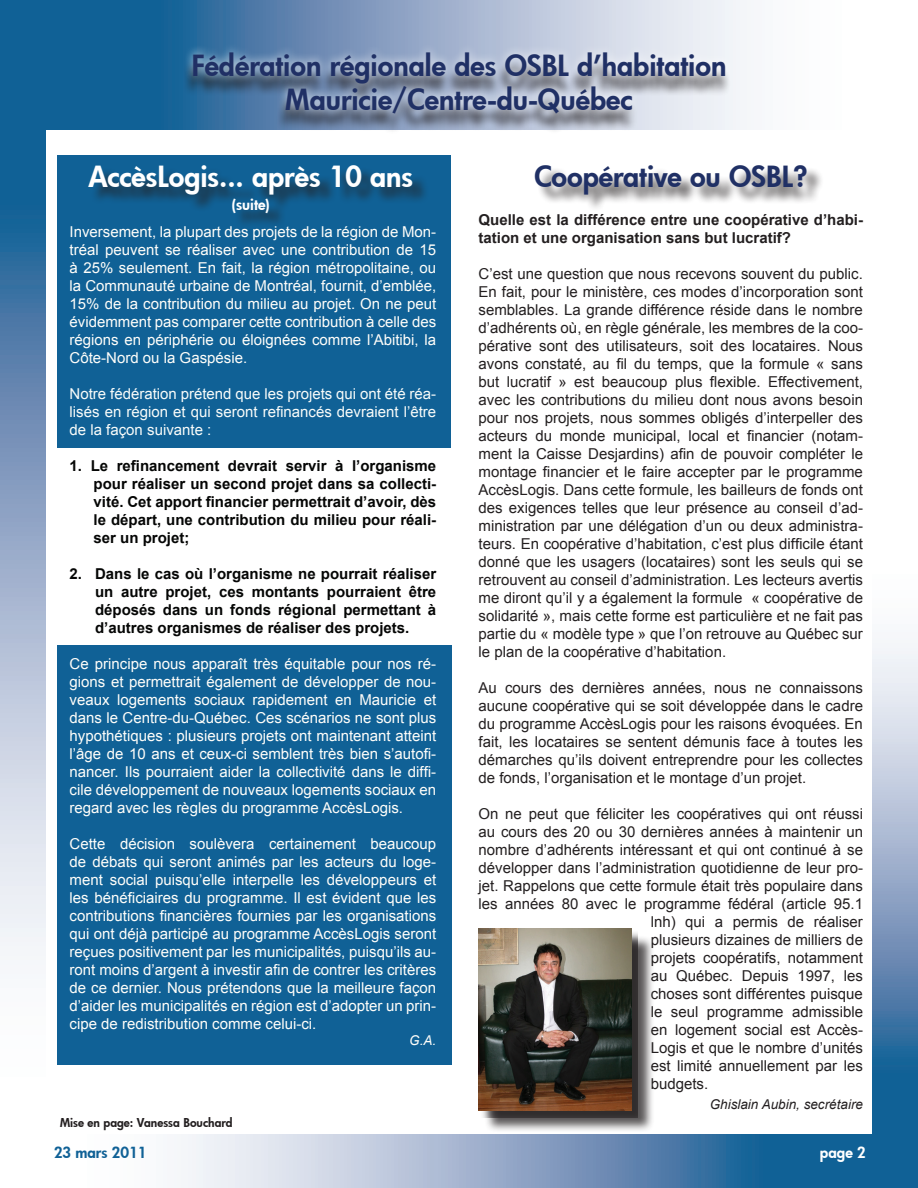
<style>
.page{position:relative;width:918px;height:1188px;background:#fff}
.page>*{position:absolute;margin:0;border:0;box-sizing:border-box;transform-origin:0 0}
.t1{font:800 28.5px/34.2px "Futura";color:#203065;text-align:center}
.t2{font:800 28.5px "Futura";color:#fff}
.t3{font:15px/18px "Arial";color:#231f20;text-align:justify}
.t4{font:15px/18px "Arial";color:#fffefa;text-align:justify}
.t5{font:700 15px/18px "Arial";color:#050605;text-align:justify}
.t6{font:15px/18px "Arial";color:#f9fcfa;text-align:justify}
.t7{font:700 15px/18px "Arial";color:#231f20}
.t8{font:800 15px "Futura";color:#fff}
.t9{font:800 15px "Futura";color:#106196}
.t10{font:italic 13.5px "Arial";color:#231f20}
.t11{font:italic 13.5px "Arial";color:#fffefa}
.t12{font:800 12px "Futura";color:#231f20}
</style>
<div class="page">
<svg style="left:46px;top:0;width:701px;height:130px;background:#6592b8"></svg>
<svg style="left:0;top:0;width:46px;height:956px;background:#7b9ec0"></svg>
<div style="left:183px;top:58px;width:548px;height:77px;background:#231f20;opacity:.75"></div>
<div style="left:183px;top:43px;width:552px;height:80px;background:#fff;opacity:.75"></div>
<svg style="left:181px;top:1134px;width:691px;height:54px;background:#83a3c3"></svg>
<svg style="left:872px;top:643px;width:46px;height:545px;background:#7b9ec0"></svg>
<div style="left:57px;top:156px;width:394px;height:292px;background:#106196"></div>
<div style="left:90px;top:167px;width:340px;height:63px;background:#231f20;opacity:.75"></div>
<div style="left:57px;top:645px;width:394px;height:420px;background:#106196"></div>
<div style="left:537px;top:167px;width:287px;height:45px;background:#231f20;opacity:.75"></div>
<div style="left:485px;top:935px;width:170px;height:198px;background:#231f20;opacity:.75"></div>
<div style="left:480px;top:930px;width:157px;height:188px;background:#231f20;opacity:.75"></div>
<img style="left:479px;top:929px;width:153px;height:182px">
<h1 class="t1" style="left:191px;top:48px;width:537px">Fédération régionale des OSBL d’habitation<br>Mauricie/Centre-du-Québec</h1>
<h1 class="t2" style="left:88px;top:158px;width:326px">AccèsLogis... après 10 ans</h1>
<p class="t8" style="left:232px;top:194px;width:39px">(suite)</p>
<p class="t4" style="left:70px;top:223px;width:368px">Inversement, la plupart des projets de la région de Mon&shy;tréal peuvent se réaliser avec une contribution de 15 à 25% seulement. En fait, la région métropolitaine, ou la Communauté urbaine de Montréal, fournit, d’emblée, 15% de la contribution du milieu au projet. On ne peut évidemment pas comparer cette contribution à celle des régions en périphérie ou éloignées comme l’Abitibi, la Côte-Nord ou la Gaspésie.</p>
<p class="t6" style="left:70px;top:385px;width:368px">Notre fédération prétend que les projets qui ont été réa&shy;lisés en région et qui seront refinancés devraient l’être de la façon suivante :</p>
<p class="t5" style="left:94px;top:457px;width:344px;text-indent:-24px">1. Le refinancement devrait servir à l’organisme pour réaliser un second projet dans sa collecti&shy;vité. Cet apport financier permettrait d’avoir, dès le départ, une contribution du milieu pour réali&shy;ser un projet;</p>
<p class="t5" style="left:95px;top:565px;width:343px;text-indent:-26px">2. Dans le cas où l’organisme ne pourrait réaliser un autre projet, ces montants pourraient être déposés dans un fonds régional permettant à d’autres organismes de réaliser des projets.</p>
<p class="t4" style="left:70px;top:655px;width:368px">Ce principe nous apparaît très équitable pour nos ré&shy;gions et permettrait également de développer de nou&shy;veaux logements sociaux rapidement en Mauricie et dans le Centre-du-Québec. Ces scénarios ne sont plus hypothétiques : plusieurs projets ont maintenant atteint l’âge de 10 ans et ceux-ci semblent très bien s’autofi&shy;nancer. Ils pourraient aider la collectivité dans le diffi&shy;cile développement de nouveaux logements sociaux en regard avec les règles du programme AccèsLogis.</p>
<p class="t4" style="left:70px;top:835px;width:368px">Cette décision soulèvera certainement beaucoup de débats qui seront animés par les acteurs du loge&shy;ment social puisqu’elle interpelle les développeurs et les bénéficiaires du programme. Il est évident que les contributions financières fournies par les organisations qui ont déjà participé au programme AccèsLogis seront reçues positivement par les municipalités, puisqu’ils au&shy;ront moins d’argent à investir afin de contrer les critères de ce dernier. Nous prétendons que la meilleure façon d’aider les municipalités en région est d’adopter un prin&shy;cipe de redistribution comme celui-ci.</p>
<p class="t11" style="left:409px;top:1032px;width:29px">G.A.</p>
<p class="t12" style="left:60px;top:1114px;width:174px">Mise en page: Vanessa Bouchard</p>
<h1 class="t1" style="left:534px;top:159px;width:274px">Coopérative ou OSBL?</h1>
<p class="t7" style="left:479px;top:212px;width:386px">Quelle est la différence entre une coopérative d’habi&shy;tation et une organisation sans but lucratif?</p>
<p class="t3" style="left:479px;top:265px;width:386px">C’est une question que nous recevons souvent du public.<br>En fait, pour le ministère, ces modes d’incorporation sont semblables. La grande différence réside dans le nombre d’adhérents où, en règle générale, les membres de la coo&shy;pérative sont des utilisateurs, soit des locataires. Nous avons constaté, au fil du temps, que la formule « sans but lucratif » est beaucoup plus flexible. Effectivement, avec les contributions du milieu dont nous avons besoin pour nos projets, nous sommes obligés d’interpeller des acteurs du monde municipal, local et financier (notam&shy;ment la Caisse Desjardins) afin de pouvoir compléter le montage financier et le faire accepter par le programme AccèsLogis. Dans cette formule, les bailleurs de fonds ont des exigences telles que leur présence au conseil d’ad&shy;ministration par une délégation d’un ou deux administra&shy;teurs. En coopérative d’habitation, c’est plus difficile étant donné que les usagers (locataires) sont les seuls qui se retrouvent au conseil d’administration. Les lecteurs avertis me diront qu’il y a également la formule « coopérative de solidarité », mais cette forme est particulière et ne fait pas partie du « modèle type » que l’on retrouve au Québec sur le plan de la coopérative d’habitation.</p>
<p class="t3" style="left:479px;top:679px;width:386px">Au cours des dernières années, nous ne connaissons aucune coopérative qui se soit développée dans le cadre du programme AccèsLogis pour les raisons évoquées. En fait, les locataires se sentent démunis face à toutes les démarches qu’ils doivent entreprendre pour les collectes de fonds, l’organisation et le montage d’un projet.</p>
<p class="t3" style="left:479px;top:805px;width:386px">On ne peut que féliciter les coopératives qui ont réussi</p>
<p class="t3" style="left:479px;top:823px;width:386px">au cours des 20 ou 30 dernières années à maintenir un</p>
<p class="t3" style="left:479px;top:841px;width:386px">nombre d’adhérents intéressant et qui ont continué à se</p>
<p class="t3" style="left:479px;top:859px;width:386px">développer dans l’administration quotidienne de leur pro-</p>
<p class="t3" style="left:479px;top:877px;width:386px">jet. Rappelons que cette formule était très populaire dans</p>
<p class="t3" style="left:479px;top:895px;width:386px">les années 80 avec le programme fédéral (article 95.1</p>
<p class="t3" style="left:651px;top:913px;width:214px">lnh) qui a permis de réaliser</p>
<p class="t3" style="left:651px;top:931px;width:214px">plusieurs dizaines de milliers de</p>
<p class="t3" style="left:651px;top:949px;width:214px">projets coopératifs, notamment</p>
<p class="t3" style="left:651px;top:967px;width:214px">au Québec. Depuis 1997, les</p>
<p class="t3" style="left:651px;top:985px;width:214px">choses sont différentes puisque</p>
<p class="t3" style="left:651px;top:1003px;width:214px">le seul programme admissible</p>
<p class="t3" style="left:651px;top:1021px;width:214px">en logement social est Accès-</p>
<p class="t3" style="left:651px;top:1039px;width:214px">Logis et que le nombre d’unités</p>
<p class="t3" style="left:651px;top:1057px;width:214px">est limité annuellement par les</p>
<p class="t3" style="left:651px;top:1075px;width:59px">budgets.</p>
<p class="t10" style="left:710px;top:1096px;width:155px">Ghislain Aubin, secrétaire</p>
<p class="t9" style="left:54px;top:1142px;width:94px">23 mars 2011</p>
<p class="t8" style="left:820px;top:1142px;width:48px">page 2</p>
</div>
